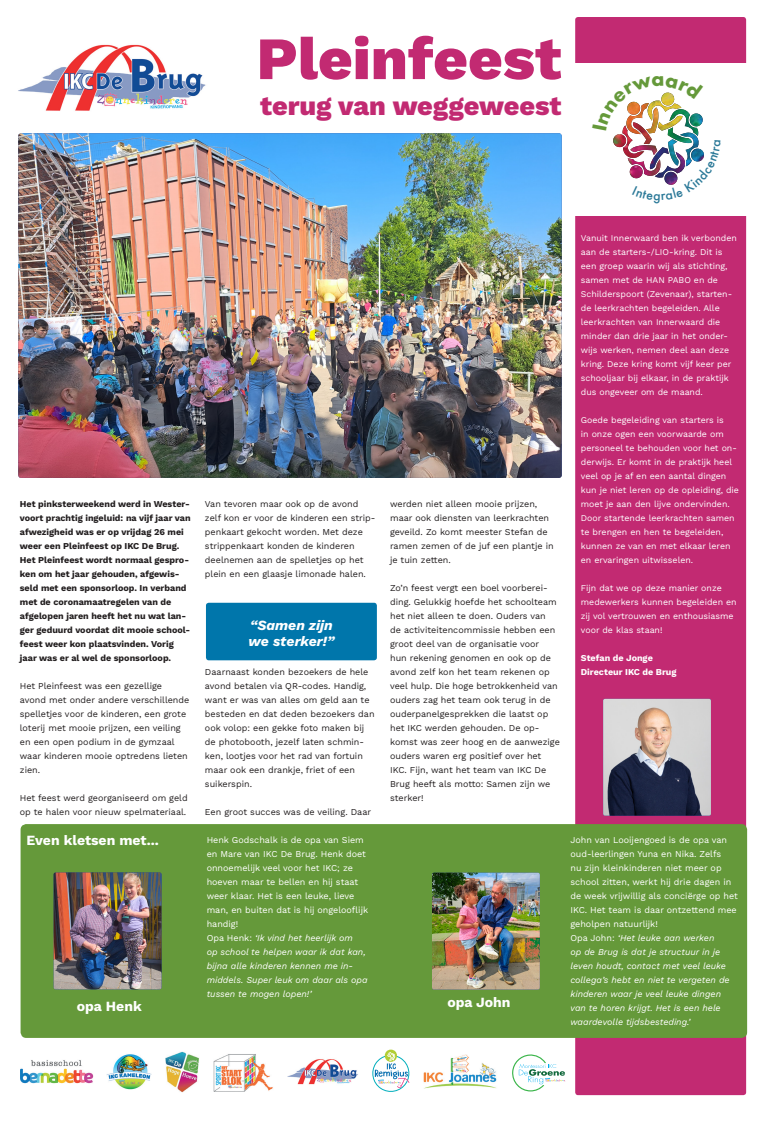
<style>
.page{position:relative;width:766px;height:1123px;background:#fff}
.page>*{position:absolute;margin:0;border:0;box-sizing:border-box;transform-origin:0 0}
.t1{font:800 60px "Work Sans";color:#c22a72}
.t2{font:800 27px "Work Sans";color:#c22a72}
.t3{font:700 14px "Work Sans";color:#fff}
.t4{font:italic 700 14px "Work Sans";color:#fff}
.t5{font:9px/14px "Work Sans";color:#231f20}
.t6{font:9px/14px "Work Sans";color:#fff}
.t7{font:700 9px/14px "Work Sans";color:#231f20}
.t8{font:italic 9px/14px "Work Sans";color:#fff}
.t9{font:700 9px "Work Sans";color:#fff}
.t10{font:8.8px/14px "Work Sans";color:#fff}
.s1{font-style:normal}
</style>
<div class="page">
<img style="left:18px;top:133px;width:543px;height:345px">
<div style="left:575px;top:17px;width:171px;height:1078px;background:#c22a72;border-radius:3px"></div>
<div style="left:206px;top:603px;width:171px;height:57px;background:#0076ab;border-radius:3px"></div>
<img style="left:166px;top:1051px;width:33px;height:41px">
<img style="left:213px;top:1054px;width:60px;height:37px">
<img style="left:21px;top:1060px;width:72px;height:23px">
<img style="left:423px;top:1055px;width:74px;height:33px">
<svg style="left:512px;top:1054px;width:53px;height:37px"></svg>
<svg style="left:372px;top:1049px;width:38px;height:43px"></svg>
<img style="left:287px;top:1059px;width:71px;height:26px">
<img style="left:106px;top:1054px;width:46px;height:35px">
<div style="left:21px;top:824px;width:726px;height:213px;background:#65993a;border-radius:6px"></div>
<div style="left:567px;top:63px;width:188px;height:153px;background:#fff"></div>
<img style="left:54px;top:872px;width:107px;height:117px">
<img style="left:18px;top:44px;width:188px;height:67px">
<img style="left:603px;top:699px;width:107px;height:116px">
<img style="left:432px;top:872px;width:107px;height:117px">
<img style="left:613px;top:92px;width:91px;height:93px">
<p class="t1" style="left:256px;top:13px;width:306px">Pleinfeest</p>
<p class="t2" style="left:260px;top:85px;width:303px">terug van weggeweest</p>
<p class="t7" style="left:20px;top:496px;width:172px">Het pinksterweekend werd in Wester&shy;voort prachtig ingeluid: na vijf jaar van afwezigheid was er op vrijdag 26 mei weer een Pleinfeest op IKC De Brug.<br>Het Pleinfeest wordt normaal gespro&shy;ken om het jaar gehouden, afgewis&shy;seld met een sponsorloop. In verband met de coronamaatregelen van de afgelopen jaren heeft het nu wat lan&shy;ger geduurd voordat dit mooie school&shy;feest weer kon plaatsvinden. Vorig jaar was er al wel de sponsorloop.</p>
<p class="t5" style="left:20px;top:678px;width:171px">Het Pleinfeest was een gezellige avond met onder andere verschillende spelletjes voor de kinderen, een grote loterij met mooie prijzen, een veiling en een open podium in de gymzaal waar kinderen mooie optredens lieten zien.</p>
<p class="t5" style="left:20px;top:790px;width:169px">Het feest werd georganiseerd om geld op te halen voor nieuw spelmateriaal.</p>
<p class="t5" style="left:205px;top:496px;width:172px">Van tevoren maar ook op de avond zelf kon er voor de kinderen een strip&shy;penkaart gekocht worden. Met deze strippenkaart konden de kinderen deelnemen aan de spelletjes op het plein en een glaasje limonade halen.</p>
<p class="t4" style="left:250px;top:614px;width:84px">“Samen zijn</p>
<p class="t4" style="left:248px;top:631px;width:87px">we sterker!”</p>
<p class="t5" style="left:205px;top:664px;width:171px">Daarnaast konden bezoekers de hele avond betalen via QR-codes. Handig, want er was van alles om geld aan te besteden en dat deden bezoekers dan ook volop: een gekke foto maken bij de photobooth, jezelf laten schmin&shy;ken, lootjes voor het rad van fortuin maar ook een drankje, friet of een suikerspin.</p>
<p class="t5" style="left:205px;top:804px;width:168px">Een groot succes was de veiling. Daar</p>
<p class="t5" style="left:390px;top:496px;width:165px">werden niet alleen mooie prijzen, maar ook diensten van leerkrachten geveild. Zo komt meester Stefan de ramen zemen of de juf een plantje in je tuin zetten.</p>
<p class="t5" style="left:390px;top:580px;width:171px">Zo’n feest vergt een boel voorberei&shy;ding. Gelukkig hoefde het schoolteam het niet alleen te doen. Ouders van<br>de activiteitencommissie hebben een groot deel van de organisatie voor<br>hun rekening genomen en ook op de avond zelf kon het team rekenen op veel hulp. Die hoge betrokkenheid van ouders zag het team ook terug in de ouderpanelgesprekken die laatst op het IKC werden gehouden. De op&shy;komst was zeer hoog en de aanwezige ouders waren erg positief over het IKC. Fijn, want het team van IKC De Brug heeft als motto: Samen zijn we sterker!</p>
<p class="t10" style="left:580px;top:230px;width:157px">Vanuit Innerwaard ben ik verbonden aan de starters-/LIO-kring. Dit is een groep waarin wij als stichting, samen met de HAN PABO en de Schilderspoort (Zevenaar), starten&shy;de leerkrachten begeleiden. Alle leerkrachten van Innerwaard die minder dan drie jaar in het onder&shy;wijs werken, nemen deel aan deze kring. Deze kring komt vijf keer per schooljaar bij elkaar, in de praktijk dus ongeveer om de maand.</p>
<p class="t10" style="left:580px;top:412px;width:160px">Goede begeleiding van starters is<br>in onze ogen een voorwaarde om personeel te behouden voor het on&shy;derwijs. Er komt in de praktijk heel veel op je af en een aantal dingen kun je niet leren op de opleiding, die moet je aan den lijve ondervinden.<br>Door startende leerkrachten samen te brengen en hen te begeleiden, kunnen ze van en met elkaar leren en ervaringen uitwisselen.</p>
<p class="t10" style="left:580px;top:580px;width:157px">Fijn dat we op deze manier onze medewerkers kunnen begeleiden en zij vol vertrouwen en enthousiasme voor de klas staan!</p>
<p class="t9" style="left:580px;top:651px;width:73px">Stefan de Jonge</p>
<p class="t9" style="left:580px;top:665px;width:97px">Directeur IKC de Brug</p>
<p class="t3" style="left:27px;top:829px;width:134px">Even kletsen met...</p>
<p class="t3" style="left:77px;top:995px;width:66px">opa Henk</p>
<p class="t6" style="left:207px;top:832px;width:163px">Henk Godschalk is de opa van Siem en Mare van IKC De Brug. Henk doet onnoemelijk veel voor het IKC; ze hoeven maar te bellen en hij staat weer klaar. Het is een leuke, lieve man, en buiten dat is hij ongelooflijk handig!</p>
<p class="t8" style="left:207px;top:930px;width:162px"><span class="s1">Opa Henk:</span> ‘Ik vind het heerlijk om<br>op school te helpen waar ik dat kan, bijna alle kinderen kennen me in&shy;middels. Super leuk om daar als opa tussen te mogen lopen!’</p>
<p class="t3" style="left:447px;top:991px;width:65px">opa John</p>
<p class="t6" style="left:570px;top:832px;width:169px">John van Looijengoed is de opa van oud-leerlingen Yuna en Nika. Zelfs<br>nu zijn kleinkinderen niet meer op school zitten, werkt hij drie dagen in de week vrijwillig als conciërge op het IKC. Het team is daar ontzettend mee geholpen natuurlijk!</p>
<p class="t8" style="left:570px;top:930px;width:161px"><span class="s1">Opa John:</span> ‘Het leuke aan werken<br>op de Brug is dat je structuur in je leven houdt, contact met veel leuke collega’s hebt en niet te vergeten de kinderen waar je veel leuke dingen van te horen krijgt. Het is een hele waardevolle tijdsbesteding.’</p>
</div>
